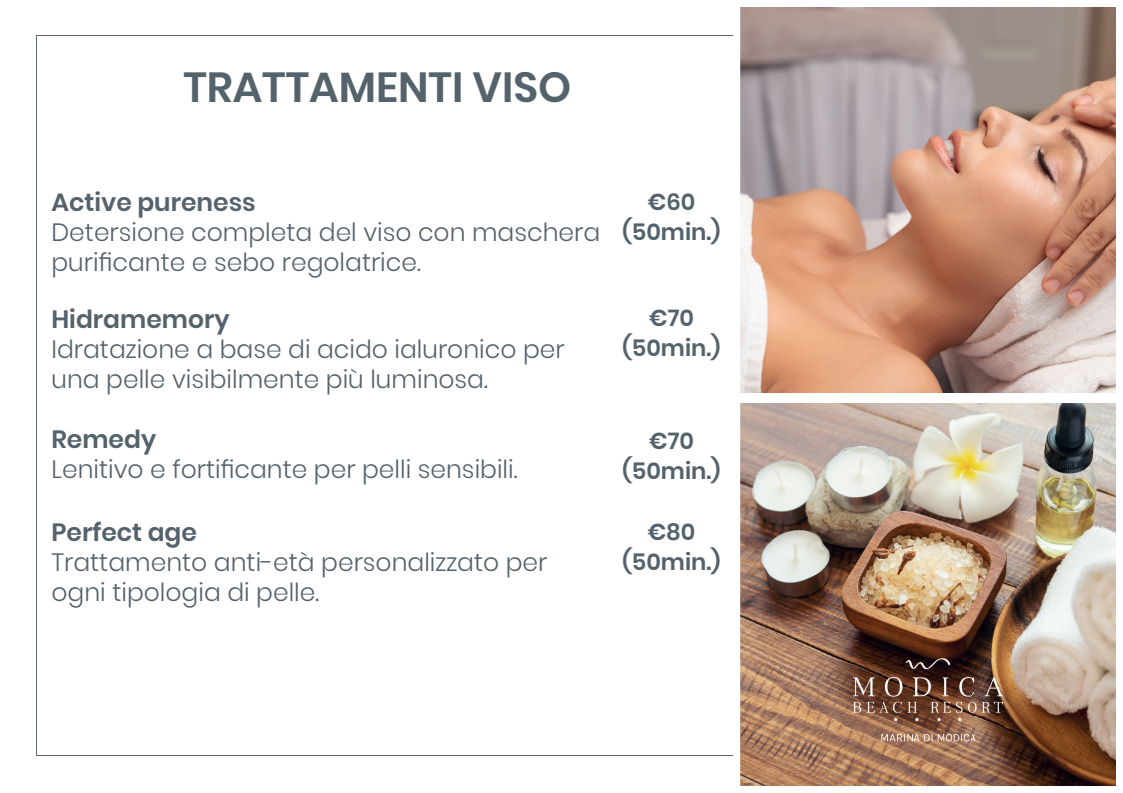
<style>
.page{position:relative;width:1123px;height:793px;background:#fff}
.page>*{position:absolute;margin:0;border:0;box-sizing:border-box;transform-origin:0 0}
.t1{font:600 42px "Poppins";color:#54626c}
.t2{font:300 25px/30px "Poppins";color:#54626c}
.t3{font:600 25px "Poppins";color:#54626c}
.t4{font:600 23px/30px "Poppins";color:#54626c;text-align:center}
</style>
<div class="page">
<img style="left:741px;top:8px;width:374px;height:384px">
<div style="left:733px;top:0;width:390px;height:400px;border:7px solid #fff"></div>
<img style="left:741px;top:404px;width:374px;height:381px">
<div style="left:733px;top:396px;width:390px;height:397px;border:7px solid #fff"></div>
<img style="left:853px;top:659px;width:150px;height:87px">
<h1 class="t1" style="left:183px;top:63px;width:389px">TRATTAMENTI VISO</h1>
<p class="t3" style="left:52px;top:188px;width:206px">Active pureness</p>
<p class="t2" style="left:52px;top:218px;width:550px">Detersione completa del viso con maschera purificante e sebo regolatrice.</p>
<p class="t3" style="left:52px;top:305px;width:180px">Hidramemory</p>
<p class="t2" style="left:52px;top:335px;width:515px">Idratazione a base di acido ialuronico per una pelle visibilmente più luminosa.</p>
<p class="t3" style="left:52px;top:425px;width:106px">Remedy</p>
<p class="t2" style="left:52px;top:455px;width:468px">Lenitivo e fortificante per pelli sensibili.</p>
<p class="t3" style="left:52px;top:518px;width:147px">Perfect age</p>
<p class="t2" style="left:52px;top:548px;width:497px">Trattamento anti-età personalizzato per ogni tipologia di pelle.</p>
<p class="t4" style="left:623px;top:187px;width:99px">€60 (50min.)</p>
<p class="t4" style="left:623px;top:303px;width:99px">€70 (50min.)</p>
<p class="t4" style="left:623px;top:426px;width:99px">€70 (50min.)</p>
<p class="t4" style="left:623px;top:518px;width:99px">€80 (50min.)</p>
</div>
